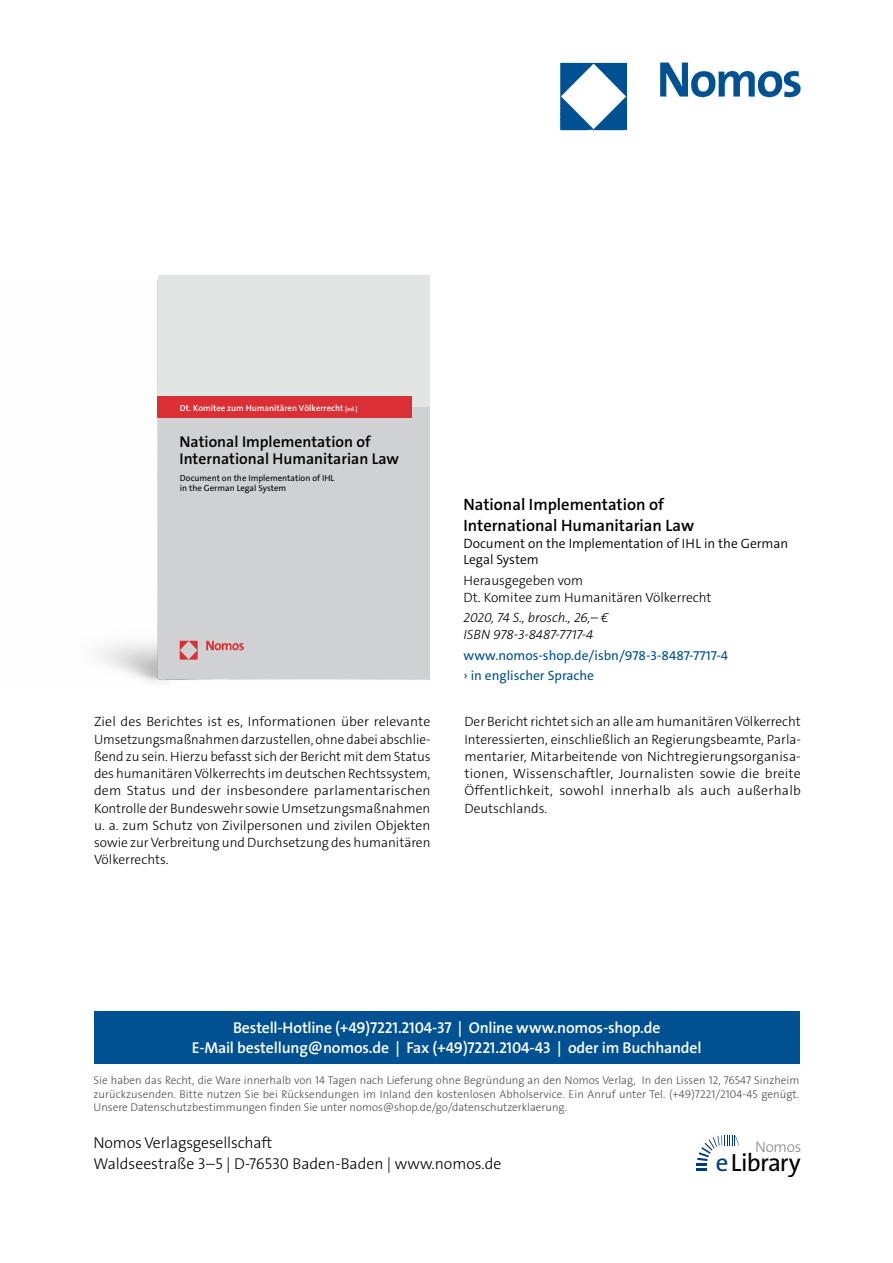
<style>
.page{position:relative;width:893px;height:1263px;background:#fff}
.page>*{position:absolute;margin:0;border:0;box-sizing:border-box;transform-origin:0 0}
.t1{font:24.9px "The Sans Os F";letter-spacing:-.03em;color:#000}
.t2{font:600 16.5px/21px "The Sans C5";color:#000}
.t3{font:600 15.75px/21px "The Sans Os F";letter-spacing:-.01em;color:#fff;text-align:center}
.t4{font:300 15.75px/21px "The Sans Os F";color:#000}
.t5{font:600 15.75px/17px "The Sans Os F";color:#000}
.t6{font:300 15.3px "The Sans Os F";letter-spacing:-.02em;color:#87888a}
.t7{font:300 13.5px/17.2px "The Sans C5";color:#000;text-align:justify}
.t8{font:13.5px/20.7px "The Sans C5";color:#005192}
.t9{font:300 13.5px/16.5px "The Sans C5";color:#000}
.t10{font:italic 300 13.5px/16.5px "The Sans C5";color:#000}
.t11{font:300 11.25px/13.5px "The Sans Os F";color:#4b4b4d;text-align:justify}
.t12{font:8.85px/10.5px "The Sans Os F";color:#000}
.t13{font:600 8.85px "The Sans Os F";color:#fff}
.s1{font-size:6.3px}
.s2{color:#003882}
</style>
<div class="page">
<img style="left:559px;top:62px;width:242px;height:69px">
<div style="left:94px;top:1011px;width:705px;height:52px;background:#005192"></div>
<svg style="left:697px;top:1135px;width:42px;height:36px"></svg>
<img style="left:100px;top:279px;width:329px;height:403px">
<div style="left:158px;top:276px;width:272px;height:145px;background:#e3e4e4"></div>
<div style="left:158px;top:407px;width:272px;height:271px;background:#d0d1d2"></div>
<div style="left:158px;top:397px;width:254px;height:21px;background:#db2f36"></div>
<img style="left:179px;top:641px;width:65px;height:19px">
<p class="t13" style="left:180px;top:402px;width:179px">Dt. Komitee zum Humanitären Völkerrecht <span class="s1">[ed.]</span></p>
<p class="t5" style="left:179px;top:433px;width:221px">National Implementation of<br>International Humanitarian Law</p>
<p class="t12" style="left:180px;top:474px;width:156px">Document on the Implementation of IHL in the German Legal System</p>
<p class="t2" style="left:463px;top:494px;width:232px">National Implementation of<br>International Humanitarian Law</p>
<p class="t9" style="left:463px;top:535px;width:326px">Document on the Implementation of IHL in the German<br>Legal System</p>
<p class="t7" style="left:463px;top:572px;width:249px;line-height:16.5px">Herausgegeben vom<br>Dt. Komitee zum Humanitären Völkerrecht</p>
<p class="t10" style="left:463px;top:610px;width:147px">2020, 74 S., brosch., 26,– €<br>ISBN 978-3-8487-7717-4</p>
<p class="t8" style="left:463px;top:645px;width:266px">www.nomos-shop.de/isbn/978-3-8487-7717-4 › in englischer Sprache</p>
<p class="t7" style="left:94px;top:713px;width:338px">Ziel des Berichtes ist es, Informationen über relevante Umsetzungsmaßnahmen darzustellen, ohne dabei abschlie&shy;ßend zu sein. Hierzu befasst sich der Bericht mit dem Status des humanitären Völkerrechts im deutschen Rechtssystem, dem Status und der insbesondere parlamentarischen Kontrolle der Bundeswehr sowie Umsetzungsmaßnahmen u. a. zum Schutz von Zivilpersonen und zivilen Objekten sowie zur Verbreitung und Durchsetzung des humanitären Völkerrechts.</p>
<p class="t7" style="left:464px;top:713px;width:338px">Der Bericht richtet sich an alle am humanitären Völkerrecht Interessierten, einschließlich an Regierungsbeamte, Parla&shy;mentarier, Mitarbeitende von Nichtregierungsorganisa&shy;tionen, Wissenschaftler, Journalisten sowie die breite Öffentlichkeit, sowohl innerhalb als auch außerhalb Deutschlands.</p>
<p class="t3" style="left:192px;top:1017px;width:511px">Bestell-Hotline (+49)7221.2104-37 | Online www.nomos-shop.de<br>E-Mail bestellung@nomos.de | Fax (+49)7221.2104-43 | oder im Buchhandel</p>
<p class="t11" style="left:94px;top:1074px;width:707px">Sie haben das Recht, die Ware innerhalb von 14 Tagen nach Lieferung ohne Begründung an den Nomos Verlag, In den Lissen 12, 76547 Sinzheim zurückzusenden. Bitte nutzen Sie bei Rücksendungen im Inland den kostenlosen Abholservice. Ein Anruf unter Tel. (+49)7221/2104-45 genügt.<br>Unsere Datenschutzbestimmungen finden Sie unter nomos@shop.de/go/datenschutzerklaerung.</p>
<p class="t4" style="left:94px;top:1133px;width:409px">Nomos Verlagsgesellschaft<br>Waldseestraße 3–5 | D-76530 Baden-Baden | www.nomos.de</p>
<p class="t6" style="left:755px;top:1137px;width:48px">Nomos</p>
<h1 class="t1" style="left:716px;top:1152px;width:86px"><span class="s2">e</span>Library</h1>
</div>
